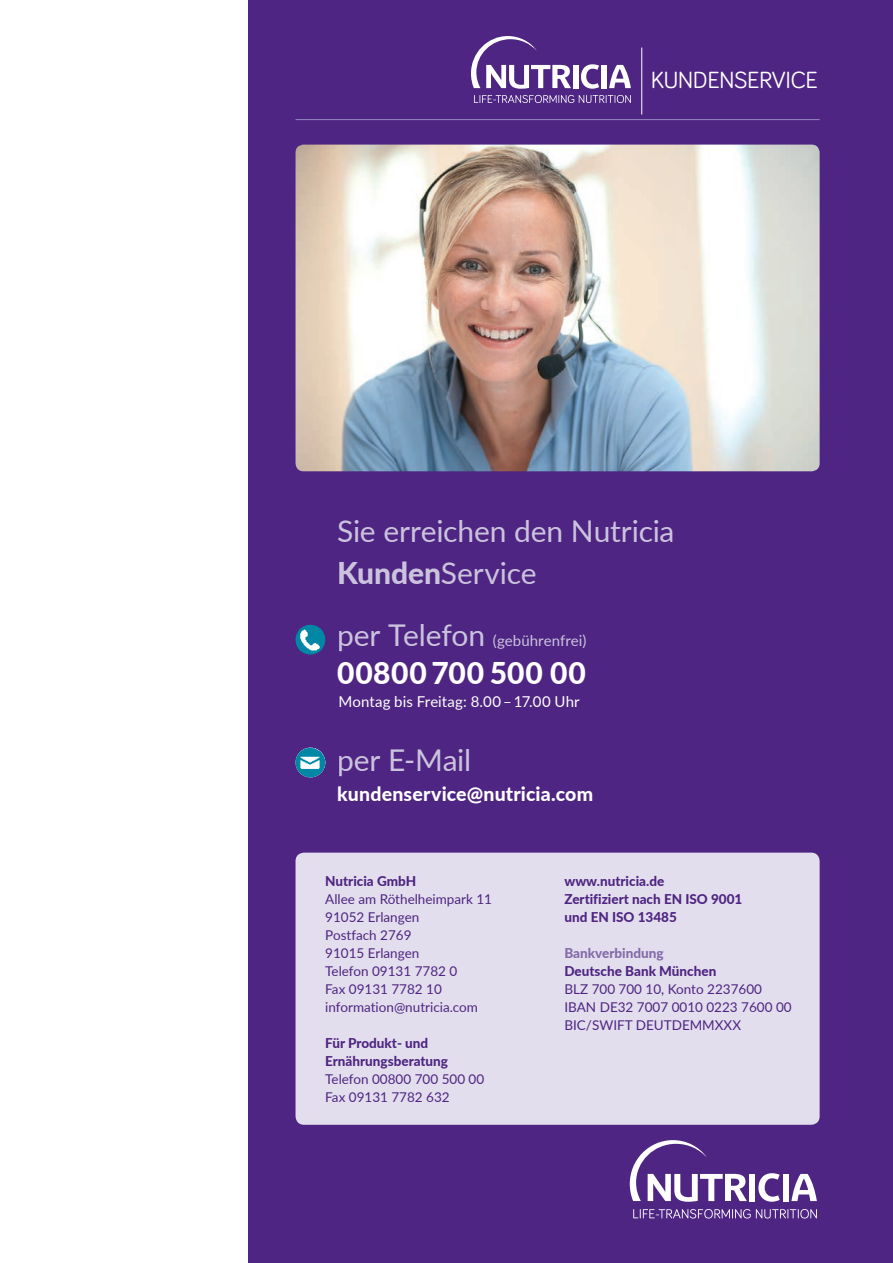
<style>
.page{position:relative;width:893px;height:1263px;background:#fff}
.page>*{position:absolute;margin:0;border:0;box-sizing:border-box;transform-origin:0 0}
.t1{font:30px/42px "Lato";letter-spacing:-.005em;color:#cbc3dd}
.t2{font:800 30px "Lato";letter-spacing:.03em;color:#fff}
.t3{font:24.15px "Bariol";letter-spacing:-.015em;color:#fff}
.t4{font:800 19.5px "Lato";letter-spacing:.01em;color:#fff}
.t5{font:15px "Lato";letter-spacing:.005em;color:#fff}
.t6{font:15px "Lato";letter-spacing:.005em;color:#cbc3dd}
.t7{font:13.5px/18px "Lato";color:#4e2582}
.t8{font:800 13.5px/18px "Lato";color:#4e2582}
.t9{font:800 13.5px "Lato";color:#836ba9}
.s1{font-weight:800}
.s2{font-size:30px}
</style>
<div class="page">
<div style="left:249px;top:0;width:644px;height:1263px;background:#4e2582"></div>
<div style="left:296px;top:853px;width:524px;height:272px;background:#e3deed;border-radius:9px"></div>
<hr style="left:641px;top:48px;width:1px;height:67px;background:#fff">
<svg style="left:474px;top:95px;width:157px;height:8px"></svg>
<div style="left:601px;top:65px;width:6px;height:23px;background:#fff"></div>
<svg style="left:609px;top:65px;width:22px;height:23px"></svg>
<svg style="left:581px;top:64px;width:18px;height:25px"></svg>
<div style="left:573px;top:65px;width:5px;height:23px;background:#fff"></div>
<svg style="left:471px;top:36px;width:100px;height:53px"></svg>
<img style="left:296px;top:748px;width:29px;height:29px;border-radius:15px">
<div style="left:296px;top:625px;width:29px;height:29px;background:#0087a5;border-radius:50%"></div>
<img style="left:299px;top:628px;width:23px;height:23px">
<svg style="left:633px;top:1209px;width:184px;height:9px"></svg>
<div style="left:782px;top:1174px;width:6px;height:27px;background:#fff"></div>
<svg style="left:791px;top:1174px;width:26px;height:27px"></svg>
<svg style="left:758px;top:1173px;width:22px;height:29px"></svg>
<div style="left:749px;top:1174px;width:6px;height:27px;background:#fff"></div>
<svg style="left:630px;top:1140px;width:117px;height:62px"></svg>
<img style="left:296px;top:145px;width:524px;height:326px">
<hr style="left:296px;top:119px;width:524px;height:1px;background:#9183bd">
<h2 class="t3" style="left:651px;top:64px;width:169px">KUNDENSERVICE</h2>
<h1 class="t1" style="left:337px;top:508px;width:339px">Sie erreichen den Nutricia<br><span class="s1">Kunden</span>Service</h1>
<p class="t6" style="left:337px;top:630px;width:251px"><span class="s2">per Telefon</span> (gebührenfrei)</p>
<h1 class="t2" style="left:337px;top:650px;width:250px">00800 700 500 00</h1>
<p class="t5" style="left:338px;top:690px;width:243px">Montag bis Freitag: 8.00 – 17.00 Uhr</p>
<h1 class="t1" style="left:337px;top:738px;width:136px">per E-Mail</h1>
<h3 class="t4" style="left:337px;top:780px;width:258px">kundenservice@nutricia.com</h3>
<p class="t8" style="left:325px;top:871px;width:92px">Nutricia GmbH</p>
<p class="t7" style="left:325px;top:889px;width:168px">Allee am Röthelheimpark 11<br>91052 Erlangen<br>Postfach 2769<br>91015 Erlangen<br>Telefon 09131 7782 0<br>Fax 09131 7782 10 information@nutricia.com</p>
<p class="t8" style="left:325px;top:1033px;width:124px">Für Produkt- und<br>Ernährungsberatung</p>
<p class="t7" style="left:325px;top:1069px;width:161px">Telefon 00800 700 500 00<br>Fax 09131 7782 632</p>
<p class="t8" style="left:564px;top:871px;width:179px">www.nutricia.de<br>Zertifiziert nach EN ISO 9001 und EN ISO 13485</p>
<p class="t9" style="left:564px;top:943px;width:101px">Bankverbindung</p>
<p class="t8" style="left:564px;top:961px;width:153px">Deutsche Bank München</p>
<p class="t7" style="left:564px;top:979px;width:229px">BLZ 700 700 10, Konto 2237600<br>IBAN DE32 7007 0010 0223 7600 00<br>BIC/SWIFT DEUTDEMMXXX</p>
</div>
